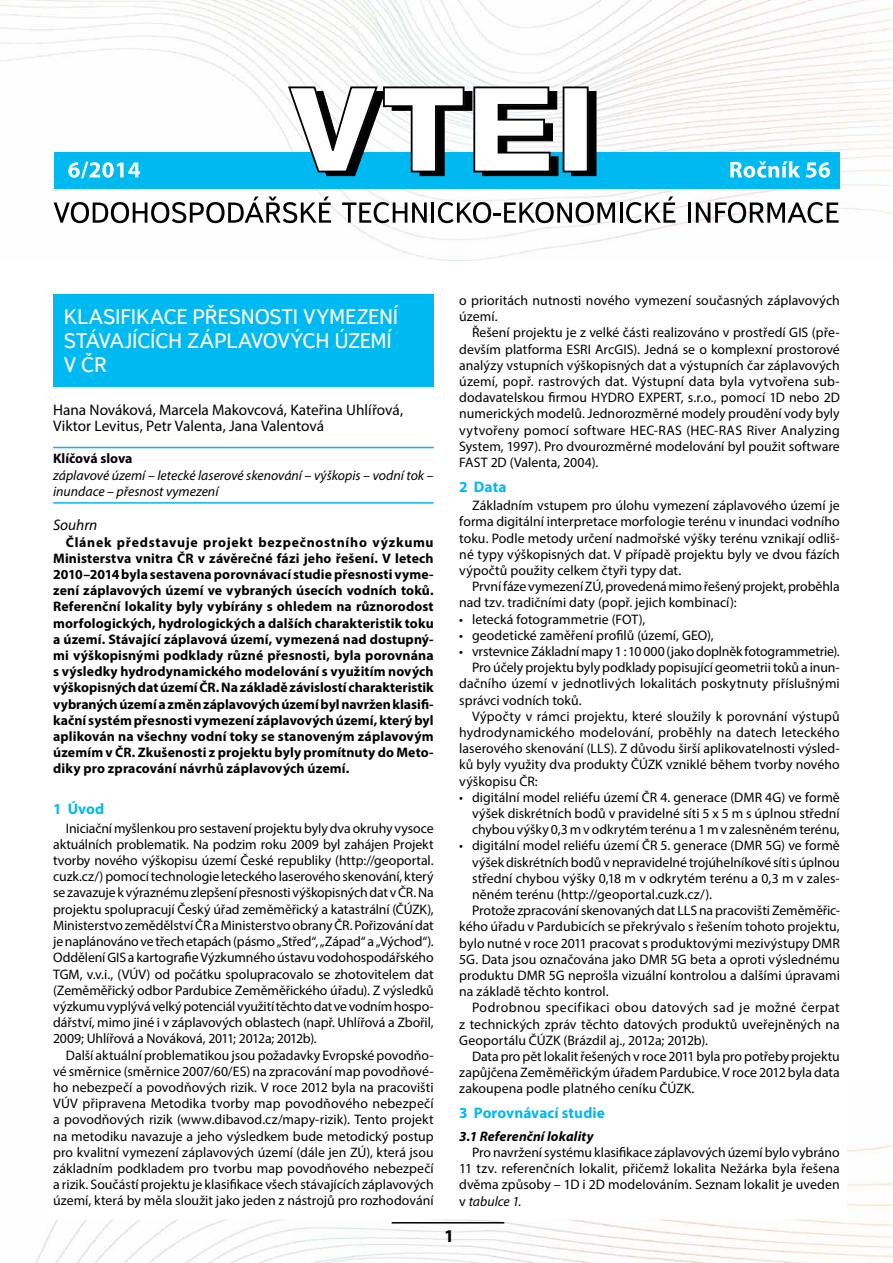
<style>
.page{position:relative;width:893px;height:1263px;background:#fff}
.page>*{position:absolute;margin:0;border:0;box-sizing:border-box;transform-origin:0 0}
.t1{font:21px/24px "Textbook New";letter-spacing:-.01em;color:#fff}
.t2{font:700 18px "Myriad Pro";color:#000}
.t3{font:15.3px/16.2px "Myriad Pro";letter-spacing:-.005em;color:#000}
.t4{font:700 15.3px "Myriad Pro";letter-spacing:.005em;color:#00b9f1}
.t5{font:italic 15.3px "Myriad Pro";letter-spacing:-.005em;color:#000}
.t6{font:13.8px/16.2px "Myriad Pro";color:#000;text-align:justify}
.t7{font:700 13.8px/16.2px "Myriad Pro";letter-spacing:.01em;color:#000;text-align:justify}
.t8{font:italic 13.8px/16.2px "Myriad Pro";color:#000}
.t9{font:13.8px "Myriad Pro";letter-spacing:.03em;color:#000}
.t10{font:italic 700 13.8px "Myriad Pro";letter-spacing:.01em;color:#000}
.s1{font-style:italic}
</style>
<div class="page">
<img style="left:35px;top:1145px;width:858px;height:118px">
<hr style="left:392px;top:1222px;width:112px;height:1px;background:#000">
<div style="left:53px;top:295px;width:381px;height:92px;background:#00b9f1"></div>
<img style="left:0;top:0;width:893px;height:260px">
<div style="left:54px;top:152px;width:785px;height:37px;background:#00b9f1"></div>
<svg style="left:287px;top:85px;width:310px;height:91px"></svg>
<svg style="left:68px;top:162px;width:72px;height:16px"></svg>
<svg style="left:54px;top:196px;width:277px;height:27px"></svg>
<svg style="left:342px;top:202px;width:85px;height:21px"></svg>
<hr style="left:431px;top:203px;width:3px;height:20px;background:#000">
<hr style="left:620px;top:203px;width:2px;height:20px;background:#000">
<svg style="left:626px;top:196px;width:49px;height:27px"></svg>
<hr style="left:688px;top:203px;width:3px;height:20px;background:#000">
<svg style="left:696px;top:202px;width:143px;height:21px"></svg>
<svg style="left:438px;top:202px;width:177px;height:21px"></svg>
<svg style="left:730px;top:161px;width:70px;height:17px"></svg>
<svg style="left:806px;top:162px;width:24px;height:16px"></svg>
<hr style="left:53px;top:447px;width:381px;height:1px;background:#00b9f1">
<hr style="left:53px;top:502px;width:381px;height:2px;background:#00b9f1">
<h1 class="t1" style="left:64px;top:304px;width:336px">KLASIFIKACE PŘESNOSTI VYMEZENÍ<br>STÁVAJÍCÍCH ZÁPLAVOVÝCH ÚZEMÍ<br>V ČR</h1>
<p class="t3" style="left:53px;top:401px;width:352px">Hana Nováková, Marcela Makovcová, Kateřina Uhlířová,<br>Viktor Levitus, Petr Valenta, Jana Valentová</p>
<p class="t7" style="left:53px;top:450px;width:81px">Klíčová slova</p>
<p class="t8" style="left:53px;top:467px;width:382px">záplavové území – letecké laserové skenování – výškopis – vodní tok – inundace – přesnost vymezení</p>
<p class="t5" style="left:53px;top:516px;width:46px">Souhrn</p>
<p class="t7" style="left:53px;top:533px;width:382px;text-indent:13px">Článek představuje projekt bezpečnostního výzkumu Ministerstva vnitra ČR v závěrečné fázi jeho řešení. V letech 2010–2014 byla sestavena porovnávací studie přesnosti vyme&shy;zení záplavových území ve vybraných úsecích vodních toků.<br>Referenční lokality byly vybírány s ohledem na různorodost morfologických, hydrologických a dalších charakteristik toku a území. Stávající záplavová území, vymezená nad dostupný&shy;mi výškopisnými podklady různé přesnosti, byla porovnána s výsledky hydrodynamického modelování s využitím nových výškopisných dat území ČR. Na základě závislostí charakteristik vybraných území a změn záplavových území byl navržen klasifi&shy;kační systém přesnosti vymezení záplavových území, který byl aplikován na všechny vodní toky se stanoveným záplavovým územím v ČR. Zkušenosti z projektu byly promítnuty do Meto&shy;diky pro zpracování návrhů záplavových území.</p>
<p class="t4" style="left:53px;top:799px;width:53px">1 Úvod</p>
<p class="t6" style="left:53px;top:820px;width:382px;text-indent:13px">Iniciační myšlenkou pro sestavení projektu byly dva okruhy vysoce aktuálních problematik. Na podzim roku 2009 byl zahájen Projekt tvorby nového výškopisu území České republiky (http://geoportal. cuzk.cz/) pomocí technologie leteckého laserového skenování, který se zavazuje k výraznému zlepšení přesnosti výškopisných dat v ČR. Na projektu spolupracují Český úřad zeměměřický a katastrální (ČÚZK), Ministerstvo zemědělství ČR a Ministerstvo obrany ČR. Pořizování dat je naplánováno ve třech etapách (pásmo „Střed“, „Západ“ a „Východ“).<br>Oddělení GIS a kartografie Výzkumného ústavu vodohospodářského TGM, v.v.i., (VÚV) od počátku spolupracovalo se zhotovitelem dat (Zeměměřický odbor Pardubice Zeměměřického úřadu). Z výsledků výzkumu vyplývá velký potenciál využití těchto dat ve vodním hospo&shy;dářství, mimo jiné i v záplavových oblastech (např. Uhlířová a Zbořil, 2009; Uhlířová a Nováková, 2011; 2012a; 2012b).</p>
<p class="t6" style="left:53px;top:1046px;width:382px;text-indent:13px">Další aktuální problematikou jsou požadavky Evropské povodňo&shy;vé směrnice (směrnice 2007/60/ES) na zpracování map povodňové&shy;ho nebezpečí a povodňových rizik. V roce 2012 byla na pracovišti VÚV připravena Metodika tvorby map povodňového nebezpečí a povodňových rizik (www.dibavod.cz/mapy-rizik). Tento projekt na metodiku navazuje a jeho výsledkem bude metodický postup pro kvalitní vymezení záplavových území (dále jen ZÚ), která jsou základním podkladem pro tvorbu map povodňového nebezpečí a rizik. Součástí projektu je klasifikace všech stávajících záplavových území, která by měla sloužit jako jeden z nástrojů pro rozhodování</p>
<p class="t6" style="left:459px;top:292px;width:382px">o prioritách nutnosti nového vymezení současných záplavových území.</p>
<p class="t6" style="left:459px;top:324px;width:382px;text-indent:13px">Řešení projektu je z velké části realizováno v prostředí GIS (pře&shy;devším platforma ESRI ArcGIS). Jedná se o komplexní prostorové analýzy vstupních výškopisných dat a výstupních čar záplavových území, popř. rastrových dat. Výstupní data byla vytvořena sub&shy;dodavatelskou firmou HYDRO EXPERT, s.r.o., pomocí 1D nebo 2D numerických modelů. Jednorozměrné modely proudění vody byly vytvořeny pomocí software HEC-RAS (HEC-RAS River Analyzing System, 1997). Pro dvourozměrné modelování byl použit software FAST 2D (Valenta, 2004).</p>
<p class="t4" style="left:459px;top:477px;width:49px">2 Data</p>
<p class="t6" style="left:459px;top:497px;width:382px;text-indent:13px">Základním vstupem pro úlohu vymezení záplavového území je forma digitální interpretace morfologie terénu v inundaci vodního toku. Podle metody určení nadmořské výšky terénu vznikají odliš&shy;né typy výškopisných dat. V případě projektu byly ve dvou fázích výpočtů použity celkem čtyři typy dat.</p>
<p class="t6" style="left:459px;top:578px;width:382px;text-indent:13px">První fáze vymezení ZÚ, provedená mimo řešený projekt, proběhla nad tzv. tradičními daty (popř. jejich kombinací):</p>
<p class="t6" style="left:459px;top:611px;width:188px">• letecká fotogrammetrie (FOT),</p>
<p class="t6" style="left:459px;top:627px;width:256px">• geodetické zaměření profilů (území, GEO),</p>
<p class="t6" style="left:459px;top:643px;width:382px">• vrstevniceZákladnímapy1 : 10000(jakodoplněk fotogrammetrie).</p>
<p class="t6" style="left:472px;top:659px;width:369px">Pro účely projektu byly podklady popisující geometrii toků a inun-</p>
<p class="t6" style="left:459px;top:675px;width:382px">dačního území v jednotlivých lokalitách poskytnuty příslušnými</p>
<p class="t6" style="left:459px;top:692px;width:124px">správci vodních toků.</p>
<p class="t6" style="left:472px;top:708px;width:369px">Výpočty v rámci projektu, které sloužily k porovnání výstupů</p>
<p class="t6" style="left:459px;top:724px;width:382px">hydrodynamického modelování, proběhly na datech leteckého</p>
<p class="t6" style="left:459px;top:740px;width:382px">laserového skenování (LLS). Z důvodu širší aplikovatelnosti výsled-</p>
<p class="t6" style="left:459px;top:756px;width:382px">ků byly využity dva produkty ČÚZK vzniklé během tvorby nového</p>
<p class="t6" style="left:459px;top:773px;width:80px">výškopisu ČR:</p>
<p class="t6" style="left:472px;top:789px;width:369px;text-indent:-13px">• digitální model reliéfu území ČR 4. generace (DMR 4G) ve formě výšek diskrétních bodů v pravidelné síti 5 x 5 m s úplnou střední chybou výšky 0,3 m v odkrytém terénu a 1 m v zalesněném terénu,</p>
<p class="t6" style="left:459px;top:837px;width:382px">• digitální model reliéfu území ČR 5. generace (DMR 5G) ve formě</p>
<p class="t6" style="left:472px;top:854px;width:369px">výšek diskrétních bodů v nepravidelné trojúhelníkové síti s úplnou</p>
<p class="t6" style="left:472px;top:870px;width:369px">střední chybou výšky 0,18 m v odkrytém terénu a 0,3 m v zales-</p>
<p class="t6" style="left:472px;top:886px;width:241px">něném terénu (http://geoportal.cuzk.cz/).</p>
<p class="t6" style="left:472px;top:902px;width:369px">Protože zpracování skenovaných dat LLS na pracovišti Zeměměřic-</p>
<p class="t6" style="left:459px;top:918px;width:382px">kého úřadu v Pardubicích se překrývalo s řešením tohoto projektu,</p>
<p class="t6" style="left:459px;top:935px;width:382px">bylo nutné v roce 2011 pracovat s produktovými mezivýstupy DMR</p>
<p class="t6" style="left:459px;top:951px;width:382px">5G. Data jsou označována jako DMR 5G beta a oproti výslednému</p>
<p class="t6" style="left:459px;top:967px;width:382px">produktu DMR 5G neprošla vizuální kontrolou a dalšími úpravami</p>
<p class="t6" style="left:459px;top:983px;width:151px">na základě těchto kontrol.</p>
<p class="t9" style="left:472px;top:999px;width:369px">Podrobnou specifikaci obou datových sad je možné čerpat</p>
<p class="t6" style="left:459px;top:1016px;width:382px">z technických zpráv těchto datových produktů uveřejněných na</p>
<p class="t6" style="left:459px;top:1032px;width:250px">Geoportálu ČÚZK (Brázdil aj., 2012a; 2012b).</p>
<p class="t6" style="left:472px;top:1048px;width:369px">Data pro pět lokalit řešených v roce 2011 byla pro potřeby projektu</p>
<p class="t6" style="left:459px;top:1064px;width:382px">zapůjčena Zeměměřickým úřadem Pardubice. V roce 2012 byla data</p>
<p class="t6" style="left:459px;top:1080px;width:237px">zakoupena podle platného ceníku ČÚZK.</p>
<p class="t4" style="left:459px;top:1103px;width:147px">3 Porovnávací studie</p>
<p class="t10" style="left:459px;top:1127px;width:136px">3.1 Referenční lokality</p>
<p class="t6" style="left:459px;top:1144px;width:382px;text-indent:13px">Pro navržení systému klasifikace záplavových území bylo vybráno 11 tzv. referenčních lokalit, přičemž lokalita Nežárka byla řešena dvěma způsoby – 1D i 2D modelováním. Seznam lokalit je uveden v <span class="s1">tabulce 1</span>.</p>
<h2 class="t2" style="left:444px;top:1224px;width:11px">1</h2>
</div>
